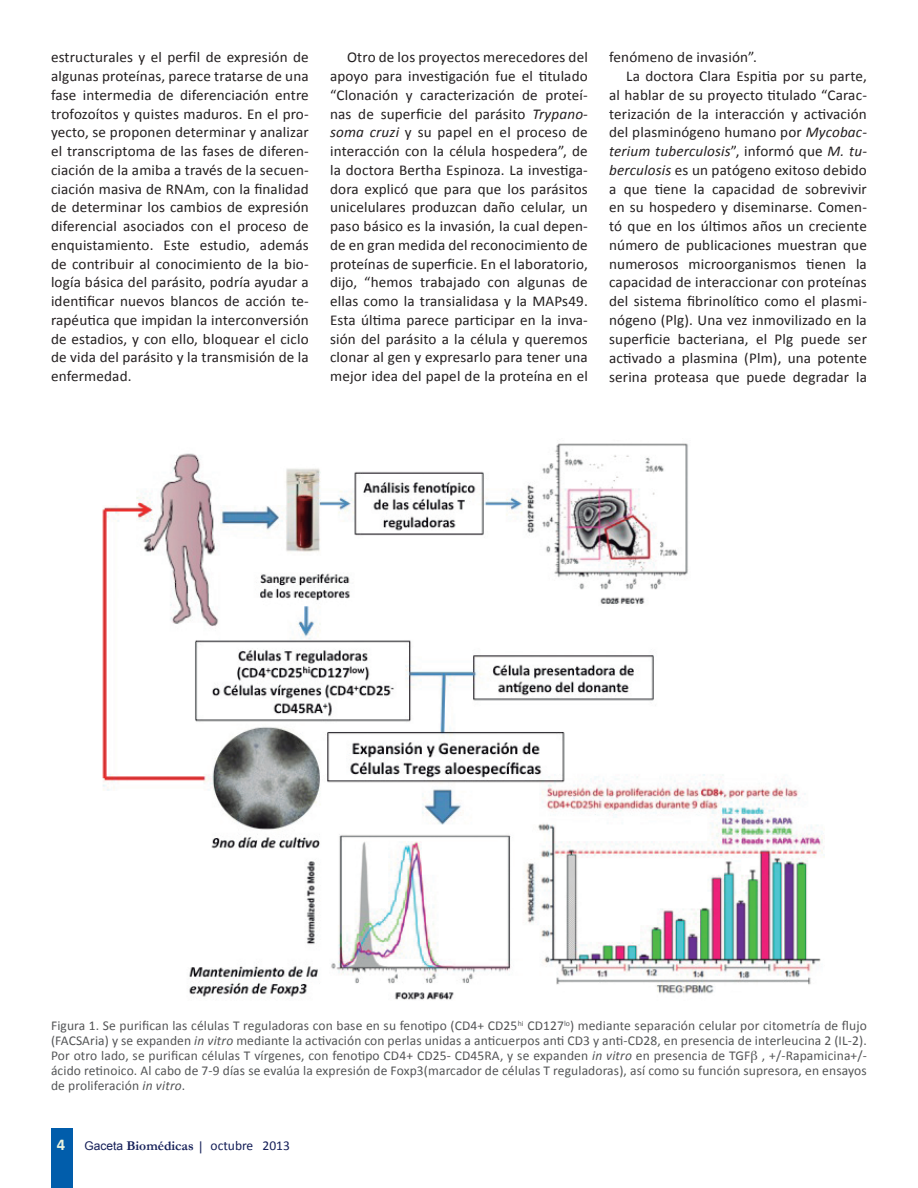
<style>
.page{position:relative;width:918px;height:1188px;background:#fff}
.page>*{position:absolute;margin:0;border:0;box-sizing:border-box;transform-origin:0 0}
.t1{font:700 16.5px "Calibri";color:#eaf3de}
.t2{font:15px/18.8px "Calibri";letter-spacing:.01em;color:#231f20;text-align:justify}
.t3{font:italic 15px "Calibri";letter-spacing:.01em;color:#231f20}
.t4{font:13.5px/15px "Calibri";letter-spacing:.01em;color:#545557;text-align:justify}
.t5{font:700 13.5px "Garamond";color:#151f58}
.s1{font-style:italic}
.s2{font-style:normal}
.s3{font-family:"Arial";font-weight:400;font-size:12px}
.s4{font-family:"Calibri";font-weight:400}
</style>
<div class="page">
<div style="left:51px;top:1129px;width:21px;height:59px;background:#015dab"></div>
<img style="left:102px;top:443px;width:722px;height:557px">
<p class="t2" style="left:51px;top:48px;width:259px">estructurales y el perfil de expresión de algunas proteínas, parece tratarse de una fase intermedia de diferenciación entre trofozoítos y quistes maduros. En el pro&shy;yecto, se proponen determinar y analizar el transcriptoma de las fases de diferen&shy;ciación de la amiba a través de la secuen&shy;ciación masiva de RNAm, con la finalidad de determinar los cambios de expresión diferencial asociados con el proceso de enquistamiento. Este estudio, además de contribuir al conocimiento de la bio&shy;logía básica del parásito, podría ayudar a identificar nuevos blancos de acción te&shy;rapéutica que impidan la interconversión de estadios, y con ello, bloquear el ciclo de vida del parásito y la transmisión de la enfermedad.</p>
<p class="t2" style="left:330px;top:48px;width:259px;text-indent:17px">Otro de los proyectos merecedores del apoyo para investigación fue el titulado “Clonación y caracterización de proteí&shy;nas de superficie del parásito <span class="s1">Trypano&shy;soma cruzi</span> y su papel en el proceso de interacción con la célula hospedera”, de la doctora Bertha Espinoza. La investiga&shy;dora explicó que para que los parásitos unicelulares produzcan daño celular, un paso básico es la invasión, la cual depen&shy;de en gran medida del reconocimiento de proteínas de superficie. En el laboratorio, dijo, “hemos trabajado con algunas de ellas como la transialidasa y la MAPs49.<br>Esta última parece participar en la inva&shy;sión del parásito a la célula y queremos clonar al gen y expresarlo para tener una mejor idea del papel de la proteína en el</p>
<p class="t2" style="left:609px;top:48px;width:149px">fenómeno de invasión”.</p>
<p class="t2" style="left:626px;top:67px;width:242px">La doctora Clara Espitia por su parte,</p>
<p class="t2" style="left:609px;top:85px;width:259px">al hablar de su proyecto titulado “Carac-</p>
<p class="t2" style="left:609px;top:104px;width:259px">terización de la interacción y activación</p>
<p class="t2" style="left:609px;top:123px;width:259px">del plasminógeno humano por <span class="s1">Mycobac-</span></p>
<p class="t3" style="left:609px;top:141px;width:259px">terium tuberculosis<span class="s2">”, informó que</span> M. tu-</p>
<p class="t2" style="left:609px;top:160px;width:259px"><span class="s1">berculosis</span> es un patógeno exitoso debido</p>
<p class="t2" style="left:609px;top:179px;width:259px">a que tiene la capacidad de sobrevivir</p>
<p class="t2" style="left:609px;top:198px;width:259px">en su hospedero y diseminarse. Comen-</p>
<p class="t2" style="left:609px;top:217px;width:259px">tó que en los últimos años un creciente</p>
<p class="t2" style="left:609px;top:235px;width:259px">número de publicaciones muestran que</p>
<p class="t2" style="left:609px;top:254px;width:259px">numerosos microorganismos tienen la</p>
<p class="t2" style="left:609px;top:273px;width:259px">capacidad de interaccionar con proteínas</p>
<p class="t2" style="left:609px;top:292px;width:259px">del sistema fibrinolítico como el plasmi-</p>
<p class="t2" style="left:609px;top:310px;width:259px">nógeno (Plg). Una vez inmovilizado en la</p>
<p class="t2" style="left:609px;top:329px;width:259px">superficie bacteriana, el Plg puede ser</p>
<p class="t2" style="left:609px;top:348px;width:259px">activado a plasmina (Plm), una potente</p>
<p class="t2" style="left:609px;top:367px;width:259px">serina proteasa que puede degradar la</p>
<p class="t4" style="left:51px;top:1018px;width:817px">Figura 1. Se purifican las células T reguladoras con base en su fenotipo (CD4+ CD25<sup>hi</sup> CD127<sup>lo</sup>) mediante separación celular por citometría de flujo (FACSAria) y se expanden <span class="s1">in vitro</span> mediante la activación con perlas unidas a anticuerpos anti CD3 y anti-CD28, en presencia de interleucina 2 (IL-2).<br>Por otro lado, se purifican células T vírgenes, con fenotipo CD4+ CD25- CD45RA, y se expanden <span class="s1">in vitro</span> en presencia de TGF , +/-Rapamicina+/- ácido retinoico. Al cabo de 7-9 días se evalúa la expresión de Foxp3(marcador de células T reguladoras), así como su función supresora, en ensayos de proliferación <span class="s1">in vitro</span>.</p>
<p class="t1" style="left:57px;top:1134px;width:10px">4</p>
<p class="t5" style="left:85px;top:1137px;width:207px"><span class="s3">Gaceta</span> Biomédicas | <span class="s4">octubre 2013</span></p>
</div>
